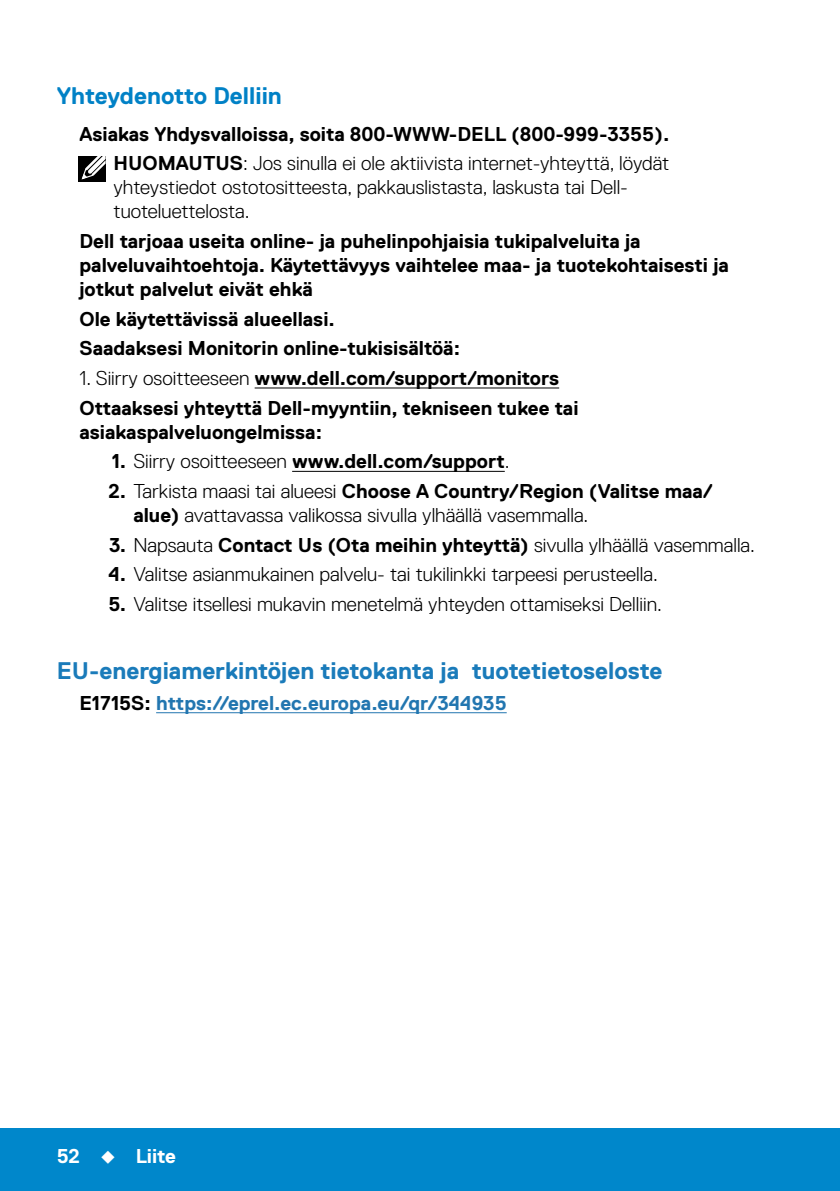
<style>
.page{position:relative;width:840px;height:1191px;background:#fff}
.page>*{position:absolute;margin:0;border:0;box-sizing:border-box;transform-origin:0 0}
.t1{font:700 24px "Dell Replica";color:#1a7bba}
.t2{font:700 24px "Dell Replica";color:#0081c6}
.t3{font:700 20px/29.6px "Dell Replica";color:#000}
.t4{font:300 20px/24px "Dell Replica";color:#000}
.t5{font:700 20px "Dell Replica";color:#2276b0}
.t6{font:700 20px "Dell Replica";letter-spacing:-.01em;color:#fff}
.s1{font-weight:300}
.s2{font-weight:700}
.s3{color:#000}
</style>
<div class="page">
<div style="left:0;top:1128px;width:839px;height:63px;background:#0087cb"></div>
<hr style="left:254px;top:388px;width:305px;height:1px;background:#000">
<hr style="left:292px;top:471px;width:212px;height:1px;background:#000">
<hr style="left:156px;top:712px;width:350px;height:1px;background:#2276b0">
<div style="left:78px;top:156px;width:27px;height:25px;background:#000"></div>
<svg style="left:81px;top:156px;width:24px;height:24px"></svg>
<p class="t2" style="left:57px;top:82px;width:226px">Yhteydenotto Delliin</p>
<p class="t3" style="left:79px;top:119px;width:591px;text-align:right">Asiakas Yhdysvalloissa, soita 800-WWW-DELL (800-999-3355).<br>HUOMAUTUS<span class="s1">: Jos sinulla ei ole aktiivista internet-yhteyttä, löydät</span></p>
<p class="t4" style="left:113px;top:175px;width:515px">yhteystiedot ostotositteesta, pakkauslistasta, laskusta tai Dell&shy;tuoteluettelosta.</p>
<p class="t3" style="left:79px;top:229px;width:650px;line-height:24px">Dell tarjoaa useita online- ja puhelinpohjaisia tukipalveluita ja palveluvaihtoehtoja. Käytettävyys vaihtelee maa- ja tuotekohtaisesti ja jotkut palvelut eivät ehkä</p>
<p class="t3" style="left:79px;top:304px;width:382px">Ole käytettävissä alueellasi.<br>Saadaksesi Monitorin online-tukisisältöä:</p>
<p class="t3" style="left:79px;top:363px;width:500px"><span class="s1">1. Siirry osoitteeseen</span> www.dell.com/support/monitors<br>Ottaaksesi yhteyttä Dell-myyntiin, tekniseen tukee tai</p>
<p class="t3" style="left:79px;top:417px;width:244px">asiakaspalveluongelmissa:</p>
<p class="t3" style="left:112px;top:447px;width:399px">1. <span class="s1">Siirry osoitteeseen</span> www.dell.com/support<span class="s1">.</span></p>
<p class="t4" style="left:133px;top:479px;width:581px;text-indent:-25px"><span class="s2">2.</span> Tarkista maasi tai alueesi <span class="s2">Choose A Country/Region (Valitse maa/ alue)</span> avattavassa valikossa sivulla ylhäällä vasemmalla.</p>
<p class="t4" style="left:109px;top:533px;width:647px"><span class="s2">3.</span> Napsauta <span class="s2">Contact Us (Ota meihin yhteyttä)</span> sivulla ylhäällä vasemmalla.</p>
<p class="t4" style="left:108px;top:562px;width:550px"><span class="s2">4.</span> Valitse asianmukainen palvelu- tai tukilinkki tarpeesi perusteella.</p>
<p class="t4" style="left:108px;top:592px;width:554px"><span class="s2">5.</span> Valitse itsellesi mukavin menetelmä yhteyden ottamiseksi Delliin.</p>
<p class="t1" style="left:57px;top:657px;width:607px">EU-energiamerkintöjen tietokanta ja tuotetietoseloste</p>
<p class="t5" style="left:79px;top:691px;width:428px"><span class="s3">E1715S:</span> https://eprel.ec.europa.eu/qr/344935</p>
<p class="t6" style="left:57px;top:1144px;width:121px">52 ◆ Liite</p>
</div>
